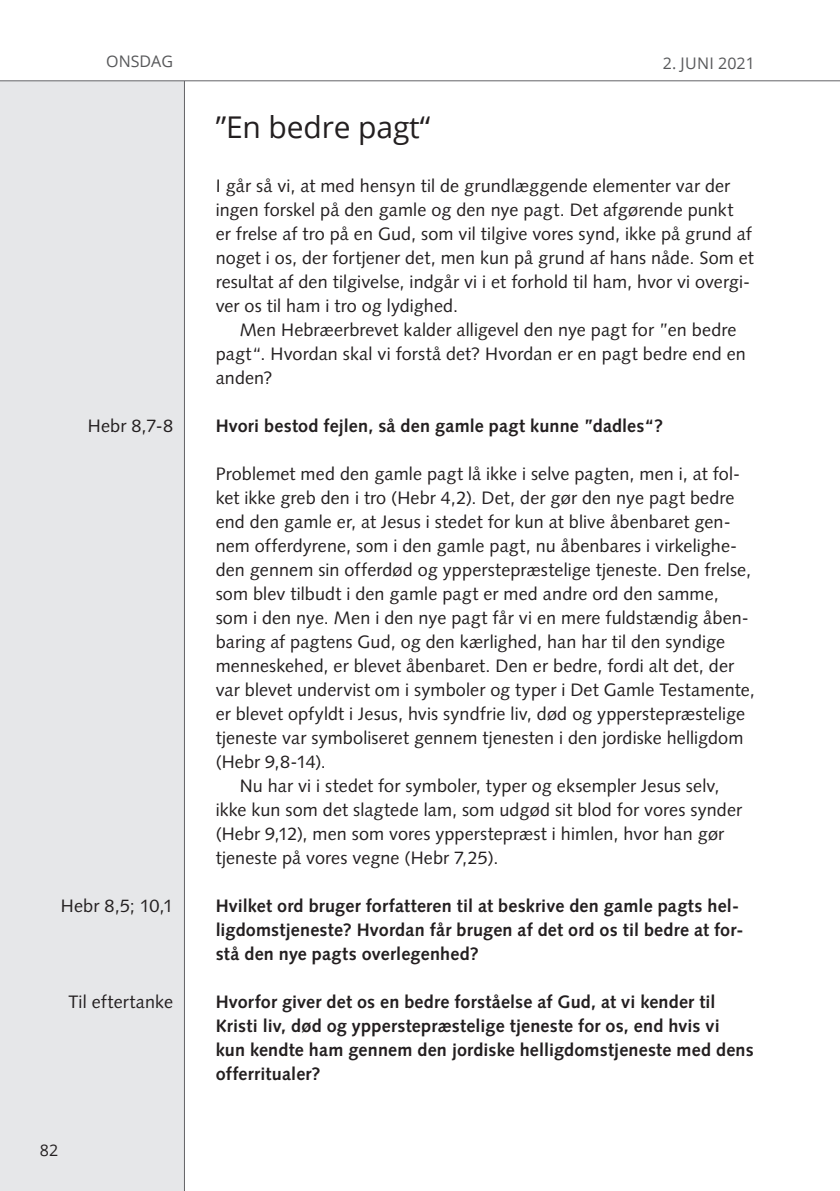
<style>
.page{position:relative;width:840px;height:1191px;background:#fff}
.page>*{position:absolute;margin:0;border:0;box-sizing:border-box;transform-origin:0 0}
.t1{font:30px "Open Sans";letter-spacing:-.005em;color:#231f20}
.t2{font:18px/24px "Syntax LT Std";letter-spacing:.005em;color:#231f20}
.t3{font:700 18px/24px "Syntax LT Std";letter-spacing:.01em;color:#231f20}
.t4{font:16px "Open Sans";color:#57585a}
.t5{font:16px "Open Sans";color:#231f20}
</style>
<div class="page">
<div style="left:0;top:0;width:184px;height:1191px;background:#e6e7e9"></div>
<hr style="left:184px;top:0;width:1px;height:1191px;background:#636366">
<div style="left:0;top:0;width:839px;height:81px;background:#fff"></div>
<hr style="left:0;top:80px;width:839px;height:1px;background:#636366">
<p class="t4" style="left:106px;top:50px;width:68px">ONSDAG</p>
<p class="t2" style="left:88px;top:414px;width:87px">Hebr 8,7-8</p>
<p class="t2" style="left:61px;top:894px;width:113px">Hebr 8,5; 10,1</p>
<p class="t2" style="left:68px;top:990px;width:106px">Til eftertanke</p>
<p class="t5" style="left:40px;top:1138px;width:20px">82</p>
<p class="t4" style="left:662px;top:52px;width:94px">2. JUNI 2021</p>
<h1 class="t1" style="left:215px;top:106px;width:216px">”En bedre pagt“</h1>
<p class="t2" style="left:215px;top:174px;width:539px">I går så vi, at med hensyn til de grundlæggende elementer var der ingen forskel på den gamle og den nye pagt. Det afgørende punkt<br>er frelse af tro på en Gud, som vil tilgive vores synd, ikke på grund af noget i os, der fortjener det, men kun på grund af hans nåde. Som et resultat af den tilgivelse, indgår vi i et forhold til ham, hvor vi overgi&shy;ver os til ham i tro og lydighed.</p>
<p class="t2" style="left:215px;top:318px;width:531px;text-indent:24px">Men Hebræerbrevet kalder alligevel den nye pagt for ”en bedre pagt“. Hvordan skal vi forstå det? Hvordan er en pagt bedre end en anden?</p>
<p class="t3" style="left:215px;top:414px;width:449px">Hvori bestod fejlen, så den gamle pagt kunne ”dadles“?</p>
<p class="t2" style="left:215px;top:462px;width:525px">Problemet med den gamle pagt lå ikke i selve pagten, men i, at fol-</p>
<p class="t2" style="left:215px;top:486px;width:520px">ket ikke greb den i tro (Hebr 4,2). Det, der gør den nye pagt bedre</p>
<p class="t2" style="left:215px;top:510px;width:516px">end den gamle er, at Jesus i stedet for kun at blive åbenbaret gen-</p>
<p class="t2" style="left:215px;top:534px;width:523px">nem offerdyrene, som i den gamle pagt, nu åbenbares i virkelighe-</p>
<p class="t2" style="left:215px;top:558px;width:536px">den gennem sin offerdød og ypperstepræstelige tjeneste. Den frelse,</p>
<p class="t2" style="left:215px;top:582px;width:504px">som blev tilbudt i den gamle pagt er med andre ord den samme,</p>
<p class="t2" style="left:215px;top:606px;width:534px">som i den nye. Men i den nye pagt får vi en mere fuldstændig åben-</p>
<p class="t2" style="left:215px;top:630px;width:510px">baring af pagtens Gud, og den kærlighed, han har til den syndige</p>
<p class="t2" style="left:215px;top:654px;width:519px">menneskehed, er blevet åbenbaret. Den er bedre, fordi alt det, der</p>
<p class="t2" style="left:215px;top:678px;width:540px">var blevet undervist om i symboler og typer i Det Gamle Testamente,</p>
<p class="t2" style="left:215px;top:702px;width:530px">er blevet opfyldt i Jesus, hvis syndfrie liv, død og ypperstepræstelige</p>
<p class="t2" style="left:215px;top:726px;width:529px">tjeneste var symboliseret gennem tjenesten i den jordiske helligdom</p>
<p class="t2" style="left:215px;top:750px;width:112px">(Hebr 9,8-14).</p>
<p class="t2" style="left:239px;top:774px;width:481px">Nu har vi i stedet for symboler, typer og eksempler Jesus selv,</p>
<p class="t2" style="left:215px;top:798px;width:527px">ikke kun som det slagtede lam, som udgød sit blod for vores synder</p>
<p class="t2" style="left:215px;top:822px;width:510px">(Hebr 9,12), men som vores ypperstepræst i himlen, hvor han gør</p>
<p class="t2" style="left:215px;top:846px;width:284px">tjeneste på vores vegne (Hebr 7,25).</p>
<p class="t3" style="left:215px;top:894px;width:529px">Hvilket ord bruger forfatteren til at beskrive den gamle pagts hel&shy;ligdomstjeneste? Hvordan får brugen af det ord os til bedre at for&shy;stå den nye pagts overlegenhed?</p>
<p class="t3" style="left:215px;top:990px;width:539px">Hvorfor giver det os en bedre forståelse af Gud, at vi kender til Kristi liv, død og ypperstepræstelige tjeneste for os, end hvis vi<br>kun kendte ham gennem den jordiske helligdomstjeneste med dens offerritualer?</p>
</div>
